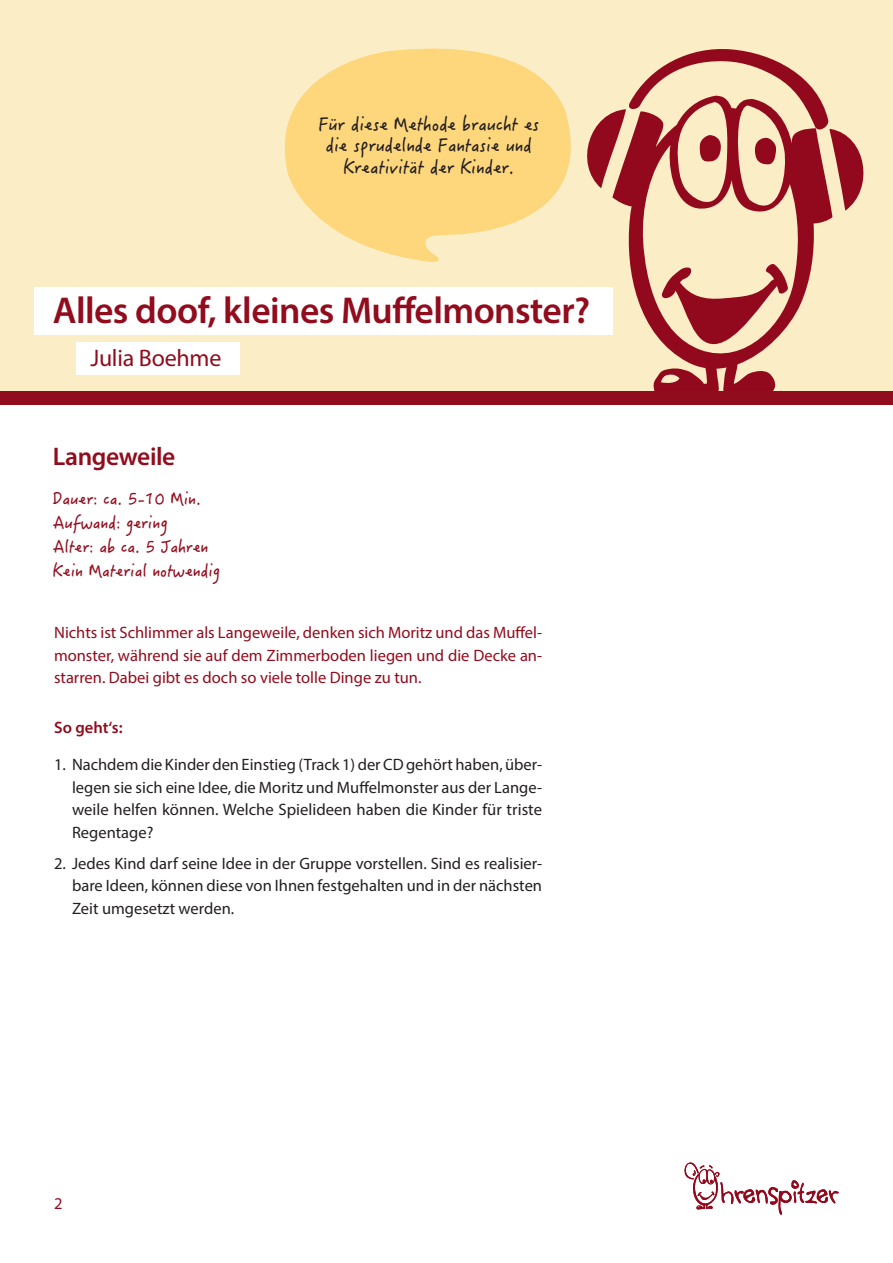
<style>
.page{position:relative;width:893px;height:1263px;background:#fff}
.page>*{position:absolute;margin:0;border:0;box-sizing:border-box;transform-origin:0 0}
.t1{font:600 37.5px "Myriad Pro";letter-spacing:-.015em;color:#910c1d}
.t2{font:600 25.5px "Myriad Pro";letter-spacing:-.015em;color:#910c1d}
.t3{font:24px "Myriad Pro";letter-spacing:-.01em;color:#910c1d}
.t4{font:18px/21.6px "Hanzi Pen SC W5";color:#231f20;text-align:center}
.t5{font:16.5px/22.5px "Myriad Pro";color:#231f20;text-align:justify}
.t6{font:16.5px/22.5px "Myriad Pro";color:#910c1d;text-align:justify}
.t7{font:16.5px/24px "Hanzi Pen SC W5";color:#910c1d}
.t8{font:600 16.5px "Myriad Pro";color:#910c1d}
</style>
<div class="page">
<div style="left:0;top:0;width:893px;height:397px;background:#fbeec6"></div>
<svg style="left:599px;top:49px;width:265px;height:162px"></svg>
<svg style="left:612px;top:96px;width:220px;height:295px"></svg>
<div style="left:0;top:391px;width:893px;height:14px;background:#910c1d"></div>
<div style="left:34px;top:287px;width:578px;height:48px;background:#fff"></div>
<div style="left:76px;top:342px;width:164px;height:33px;background:#fff"></div>
<svg style="left:684px;top:1162px;width:154px;height:53px"></svg>
<svg style="left:284px;top:48px;width:315px;height:214px"></svg>
<p class="t4" style="left:318px;top:113px;width:222px">Für diese Methode braucht es die sprudelnde Fantasie und<br>Kreativität der Kinder.</p>
<h1 class="t1" style="left:53px;top:286px;width:539px">Alles doof, kleines Muffelmonster?</h1>
<h3 class="t3" style="left:90px;top:343px;width:133px">Julia Boehme</h3>
<h2 class="t2" style="left:53px;top:440px;width:124px">Langeweile</h2>
<p class="t7" style="left:53px;top:486px;width:169px">Dauer: ca. 5-10 Min.<br>Aufwand: gering<br>Alter: ab ca. 5 Jahren<br>Kein Material notwendig</p>
<p class="t6" style="left:54px;top:621px;width:490px">Nichts ist Schlimmer als Langeweile, denken sich Moritz und das Muffel&shy;monster, während sie auf dem Zimmerboden liegen und die Decke an&shy;starren. Dabei gibt es doch so viele tolle Dinge zu tun.</p>
<p class="t8" style="left:54px;top:717px;width:70px">So geht‘s:</p>
<p class="t5" style="left:72px;top:753px;width:472px;text-indent:-18px">1. Nachdem die Kinder den Einstieg (Track 1) der CD gehört haben, über&shy;legen sie sich eine Idee, die Moritz und Muffelmonster aus der Lange&shy;weile helfen können. Welche Spielideen haben die Kinder für triste Regentage?</p>
<p class="t5" style="left:72px;top:852px;width:472px;text-indent:-18px">2. Jedes Kind darf seine Idee in der Gruppe vorstellen. Sind es realisier&shy;bare Ideen, können diese von Ihnen festgehalten und in der nächsten Zeit umgesetzt werden.</p>
<p class="t6" style="left:54px;top:1192px;width:10px">2</p>
</div>
